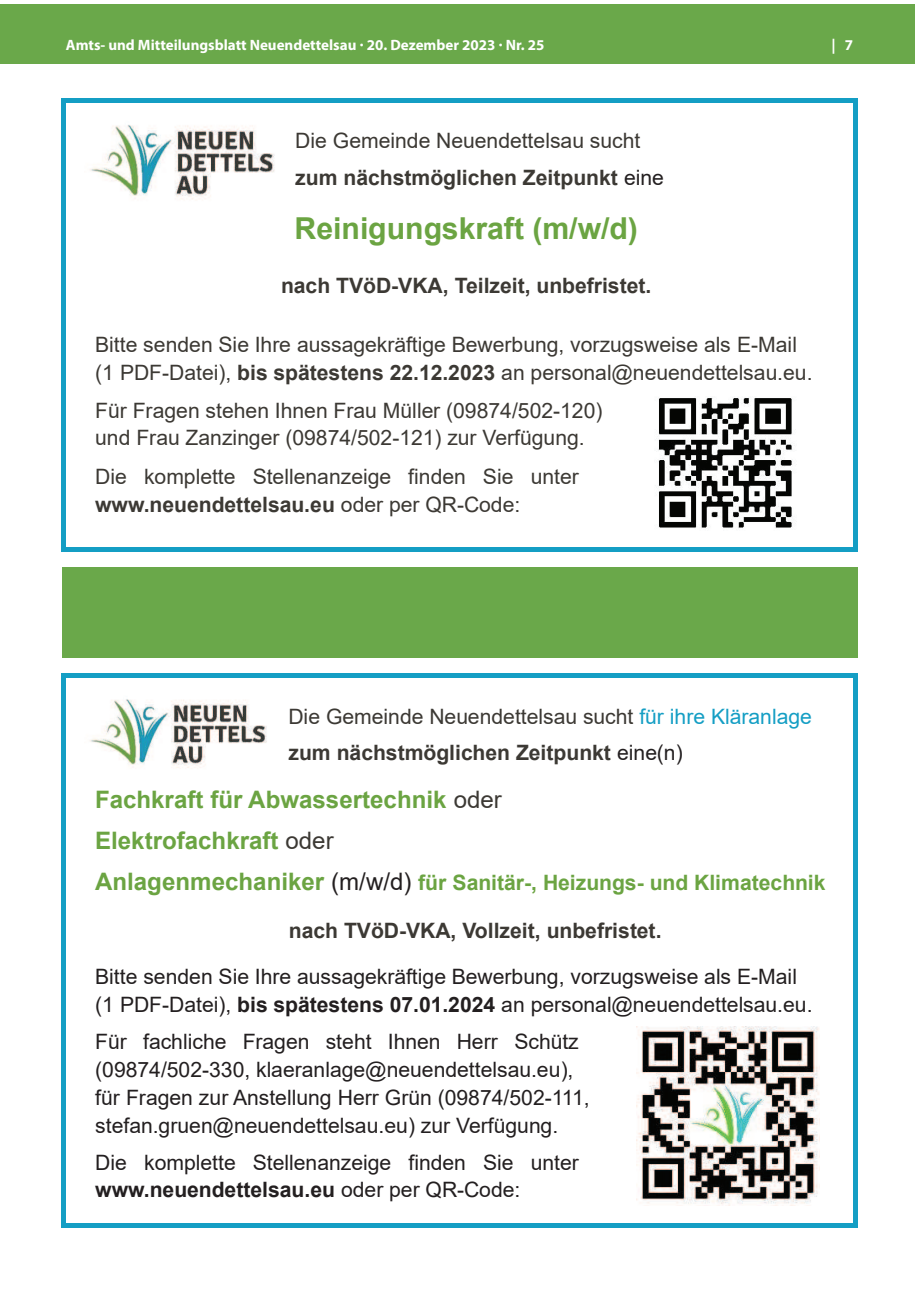
<style>
.page{position:relative;width:919px;height:1289px;background:#fff}
.page>*{position:absolute;margin:0;border:0;box-sizing:border-box;transform-origin:0 0}
.t1{font:700 30.15px "Arial";color:#6ba442}
.t2{font:700 24px/41.1px "Arial";color:#6ba442}
.t3{font:21.15px/36.3px "Arial";color:#3c3934}
.t4{font:21.15px/27.9px "Arial";color:#231f20}
.t5{font:700 21.15px "Arial";color:#3c3934}
.t6{font:700 21.15px "Arial";color:#6ba442}
.t7{font:700 15px "Myriad Pro";color:#fff}
.s1{font-weight:700}
.s2{color:#231f20}
.s3{color:#149ec4}
.s4{font-weight:400;color:#3c3934}
.s5{font-size:24px}
.s6{font-weight:400;font-size:24px;color:#231f20}
</style>
<div class="page">
<div style="left:13px;top:4px;width:901px;height:60px;background:#6aa84a"></div>
<div style="left:0;top:4px;width:13px;height:60px;background:#6aa84a"></div>
<svg style="left:62px;top:98px;width:4px;height:4px"></svg>
<hr style="left:66px;top:98px;width:786px;height:4px;background:#149ec4">
<svg style="left:852px;top:98px;width:5px;height:4px"></svg>
<hr style="left:62px;top:102px;width:4px;height:445px;background:#149ec4">
<svg style="left:62px;top:547px;width:4px;height:4px"></svg>
<hr style="left:66px;top:547px;width:786px;height:4px;background:#149ec4">
<div style="left:852px;top:102px;width:5px;height:445px;background:#149ec4"></div>
<svg style="left:852px;top:547px;width:5px;height:4px"></svg>
<img style="left:90px;top:124px;width:185px;height:76px">
<img style="left:658px;top:398px;width:135px;height:131px">
<svg style="left:62px;top:673px;width:4px;height:4px"></svg>
<hr style="left:66px;top:673px;width:786px;height:4px;background:#149ec4">
<svg style="left:852px;top:673px;width:5px;height:4px"></svg>
<hr style="left:62px;top:677px;width:4px;height:546px;background:#149ec4">
<svg style="left:62px;top:1223px;width:4px;height:5px"></svg>
<div style="left:66px;top:1223px;width:786px;height:5px;background:#149ec4"></div>
<div style="left:852px;top:677px;width:5px;height:546px;background:#149ec4"></div>
<svg style="left:852px;top:1223px;width:5px;height:5px"></svg>
<img style="left:90px;top:699px;width:177px;height:70px">
<img style="left:636px;top:1026px;width:183px;height:179px">
<div style="left:62px;top:568px;width:795px;height:90px;background:#6aa84a"></div>
<p class="t7" style="left:66px;top:38px;width:480px">Amts- und Mitteilungsblatt Neuendettelsau · 20. Dezember 2023 · Nr. 25</p>
<p class="t7" style="left:831px;top:38px;width:23px">| 7</p>
<p class="t3" style="left:295px;top:123px;width:370px">Die Gemeinde Neuendettelsau sucht <span class="s1">zum nächstmöglichen Zeitpunkt</span> <span class="s2">eine</span></p>
<h1 class="t1" style="left:294px;top:217px;width:345px">Reinigungskraft (m/w/d)</h1>
<p class="t5" style="left:281px;top:278px;width:372px">nach TVöD-VKA, Teilzeit, unbefristet.</p>
<p class="t3" style="left:95px;top:330px;width:719px;line-height:27.9px">Bitte senden Sie Ihre aussagekräftige Bewerbung, vorzugsweise als E-Mail (1 PDF-Datei), <span class="s1">bis spätestens 22.12.2023</span> an personal@neuendettelsau.eu.</p>
<p class="t3" style="left:95px;top:396px;width:509px;line-height:27.6px">Für Fragen stehen Ihnen Frau Müller (09874/502-120) und Frau Zanzinger (09874/502-121) zur Verfügung.</p>
<p class="t3" style="left:95px;top:462px;width:485px;line-height:27.9px">Die komplette Stellenanzeige finden Sie unter <span class="s1">www.neuendettelsau.eu</span> oder per QR-Code:</p>
<p class="t3" style="left:288px;top:700px;width:525px">Die Gemeinde Neuendettelsau sucht <span class="s3">für ihre Kläranlage </span><span class="s1">zum nächstmöglichen Zeitpunkt</span> <span class="s2">eine(n)</span></p>
<p class="t2" style="left:95px;top:781px;width:408px">Fachkraft für Abwassertechnik <span class="s4">oder<br></span>Elektrofachkraft <span class="s4">oder</span></p>
<p class="t6" style="left:95px;top:874px;width:731px"><span class="s5">Anlagenmechaniker</span> <span class="s6">(m/w/d)</span> für Sanitär-, Heizungs- und Klimatechnik</p>
<p class="t5" style="left:289px;top:922px;width:374px">nach TVöD-VKA, Vollzeit, unbefristet.</p>
<p class="t4" style="left:95px;top:964px;width:718px">Bitte senden Sie Ihre aussagekräftige Bewerbung, vorzugsweise als E-Mail (1 PDF-Datei), <span class="s1">bis spätestens 07.01.2024</span> an personal@neuendettelsau.eu.</p>
<p class="t4" style="left:95px;top:1029px;width:496px">Für fachliche Fragen steht Ihnen Herr Schütz (09874/502-330, klaeranlage@neuendettelsau.eu), für Fragen zur Anstellung Herr Grün (09874/502-111, stefan.gruen@neuendettelsau.eu) zur Verfügung.</p>
<p class="t4" style="left:95px;top:1150px;width:485px">Die komplette Stellenanzeige finden Sie unter <span class="s1">www.neuendettelsau.eu</span> oder per QR-Code:</p>
</div>
